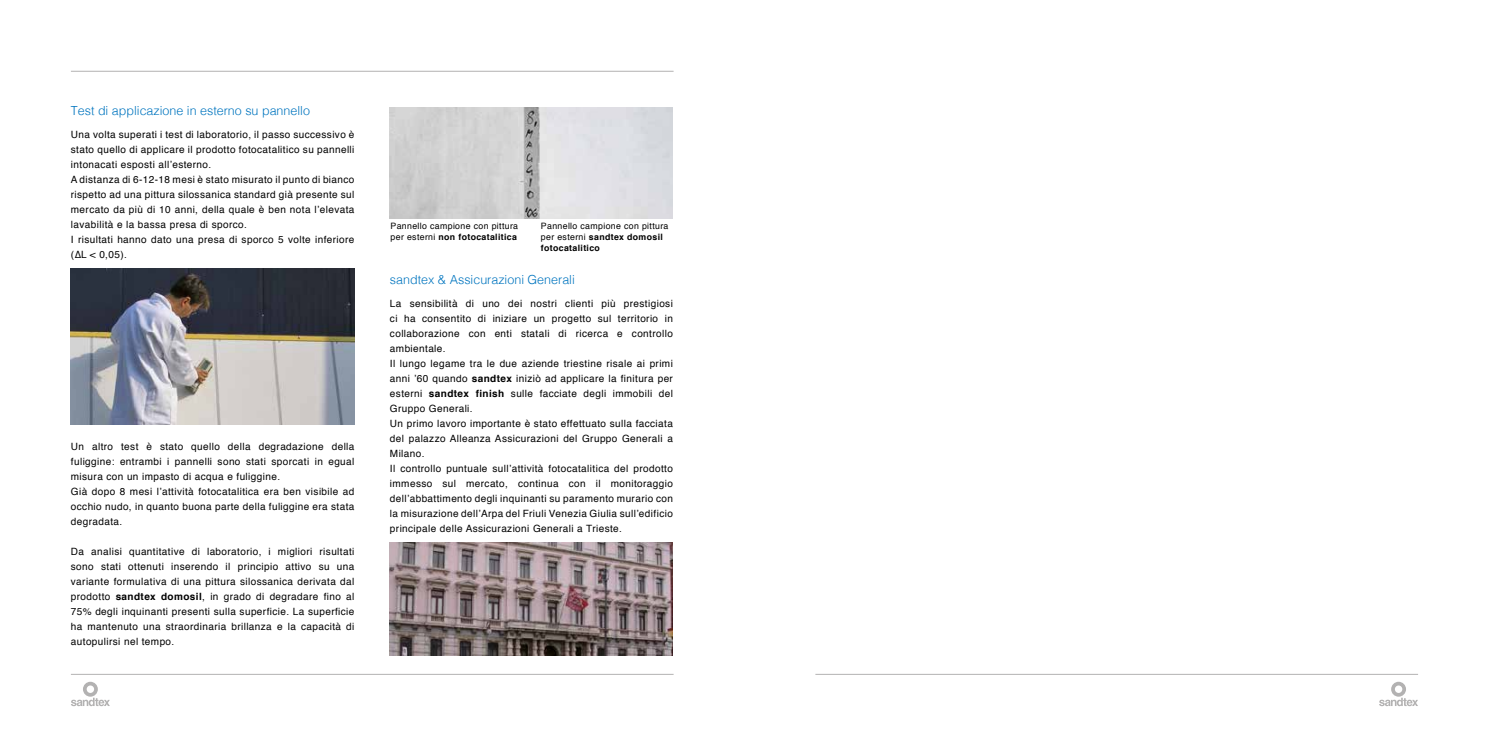
<style>
.page{position:relative;width:1489px;height:745px;background:#fff}
.page>*{position:absolute;margin:0;border:0;box-sizing:border-box;transform-origin:0 0}
.t1{font:300 12.5px "Helvetica";color:#0075bf}
.t2{font:10px/15px "Helvetica";letter-spacing:.04em;color:#000}
.t3{font:8.75px/11.2px "Helvetica";letter-spacing:.04em;color:#000}
.s1{font-weight:700}
</style>
<div class="page">
<hr style="left:71px;top:71px;width:602px;height:1px;background:#b3b2b2">
<img style="left:71px;top:268px;width:283px;height:156px">
<img style="left:390px;top:107px;width:283px;height:112px">
<img style="left:390px;top:542px;width:283px;height:113px">
<hr style="left:815px;top:673px;width:602px;height:1px;background:#b3b2b2">
<hr style="left:71px;top:673px;width:602px;height:1px;background:#b3b2b2">
<svg style="left:1379px;top:681px;width:38px;height:24px"></svg>
<svg style="left:71px;top:681px;width:39px;height:24px"></svg>
<p class="t1" style="left:71px;top:100px;width:240px">Test di applicazione in esterno su pannello</p>
<p class="t2" style="left:71px;top:127px;width:285px">Una volta superati i test di laboratorio, il passo successivo è stato quello di applicare il prodotto fotocatalitico su pannelli intonacati esposti all’esterno.<br>A distanza di 6-12-18 mesi è stato misurato il punto di bianco rispetto ad una pittura silossanica standard già presente sul mercato da più di 10 anni, della quale è ben nota l’elevata lavabilità e la bassa presa di sporco.<br>I risultati hanno dato una presa di sporco 5 volte inferiore (∆L &lt; 0,05).</p>
<p class="t2" style="left:71px;top:438px;width:285px">Un altro test è stato quello della degradazione della fuliggine: entrambi i pannelli sono stati sporcati in egual misura con un impasto di acqua e fuliggine.<br>Già dopo 8 mesi l’attività fotocatalitica era ben visibile ad occhio nudo, in quanto buona parte della fuliggine era stata degradata.</p>
<p class="t2" style="left:71px;top:543px;width:285px;text-align:justify">Da analisi quantitative di laboratorio, i migliori risultati sono stati ottenuti inserendo il principio attivo su una variante formulativa di una pittura silossanica derivata dal prodotto <span class="s1">sandtex domosil</span>, in grado di degradare fino al 75% degli inquinanti presenti sulla superficie. La superficie ha mantenuto una straordinaria brillanza e la capacità di autopulirsi nel tempo.</p>
<p class="t3" style="left:390px;top:220px;width:129px">Pannello campione con pittura per esterni <span class="s1">non fotocatalitica</span></p>
<p class="t3" style="left:541px;top:220px;width:129px">Pannello campione con pittura per esterni <span class="s1">sandtex domosil fotocatalitico</span></p>
<p class="t1" style="left:390px;top:269px;width:186px">sandtex &amp; Assicurazioni Generali</p>
<p class="t2" style="left:390px;top:295px;width:284px">La sensibilità di uno dei nostri clienti più prestigiosi ci ha consentito di iniziare un progetto sul territorio in collaborazione con enti statali di ricerca e controllo ambientale.<br>Il lungo legame tra le due aziende triestine risale ai primi anni ’60 quando <span class="s1">sandtex</span> iniziò ad applicare la finitura per esterni <span class="s1">sandtex finish</span> sulle facciate degli immobili del Gruppo Generali.<br>Un primo lavoro importante è stato effettuato sulla facciata del palazzo Alleanza Assicurazioni del Gruppo Generali a Milano.<br>Il controllo puntuale sull’attività fotocatalitica del prodotto immesso sul mercato, continua con il monitoraggio dell’abbattimento degli inquinanti su paramento murario con la misurazione dell’Arpa del Friuli Venezia Giulia sull’edificio principale delle Assicurazioni Generali a Trieste.</p>
</div>
